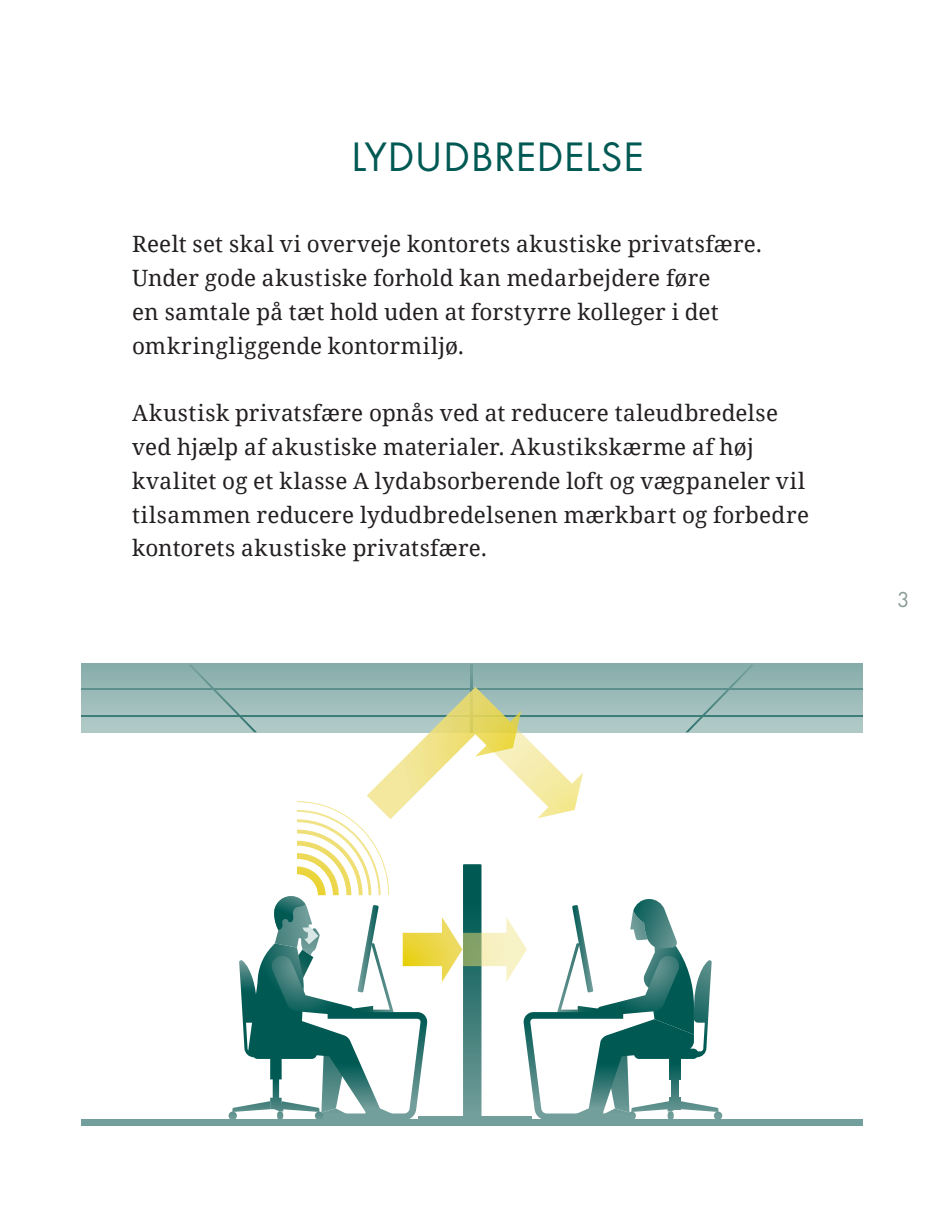
<style>
.page{position:relative;width:944px;height:1206px;background:#fff}
.page>*{position:absolute;margin:0;border:0;box-sizing:border-box;transform-origin:0 0}
.t1{font:42.75px "Futura Boo";letter-spacing:.02em;color:#005953}
.t2{font:22.5px/33.8px "Noto Serif";letter-spacing:.01em;color:#231f20}
.t3{font:22.5px "Futura Boo";color:#8b9c98}
</style>
<div class="page">
<svg style="left:81px;top:663px;width:782px;height:69px;background:#98b9b6"></svg>
<hr style="left:81px;top:715px;width:782px;height:1px;background:#3f7d79">
<hr style="left:81px;top:688px;width:782px;height:1px;background:#5e918d">
<div style="left:81px;top:1119px;width:782px;height:6px;background:#729e9b"></div>
<svg style="left:189px;top:664px;width:564px;height:455px"></svg>
<h1 class="t1" style="left:351px;top:131px;width:293px">LYDUDBREDELSE</h1>
<p class="t2" style="left:132px;top:226px;width:631px">Reelt set skal vi overveje kontorets akustiske privatsfære.<br>Under gode akustiske forhold kan medarbejdere føre<br>en samtale på tæt hold uden at forstyrre kolleger i det omkringliggende kontormiljø.</p>
<p class="t2" style="left:132px;top:395px;width:679px">Akustisk privatsfære opnås ved at reducere taleudbredelse ved hjælp af akustiske materialer. Akustikskærme af høj kvalitet og et klasse A lydabsorberende loft og vægpaneler vil tilsammen reducere lydudbredelsenen mærkbart og forbedre kontorets akustiske privatsfære.</p>
<p class="t3" style="left:897px;top:586px;width:14px">3</p>
</div>
